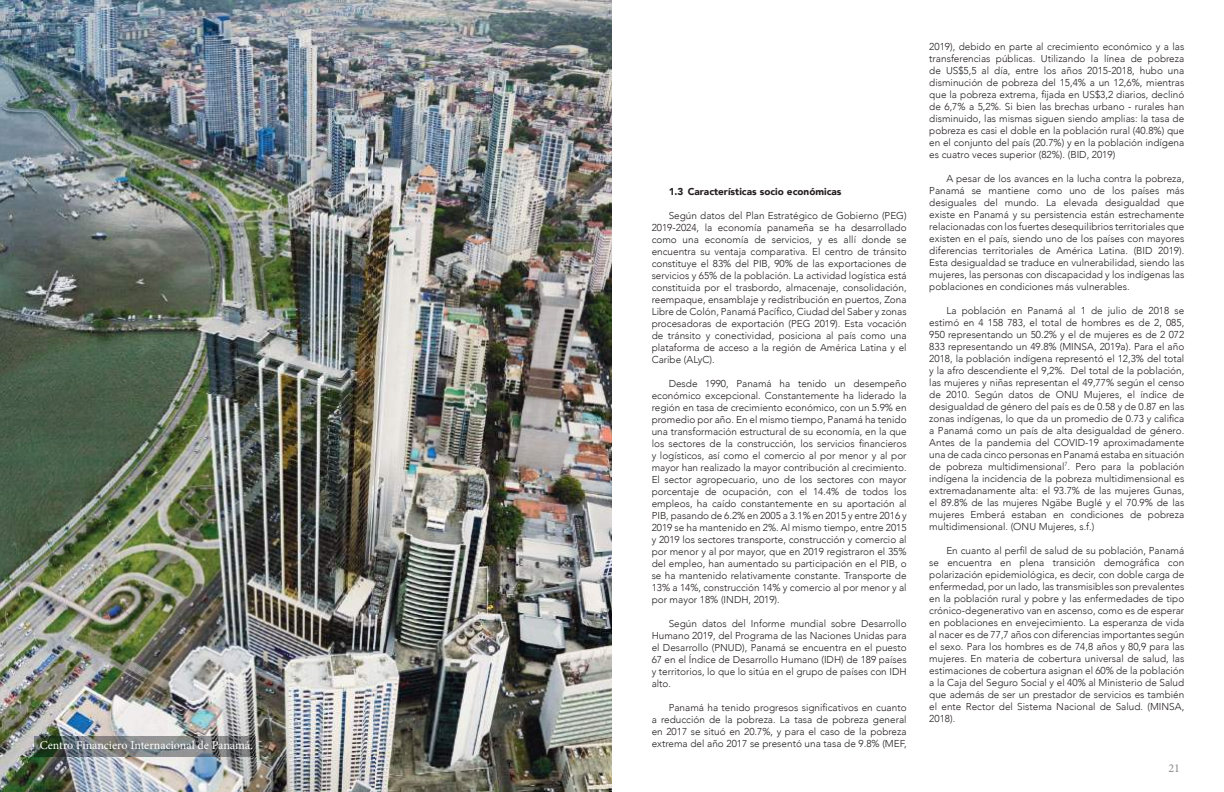
<style>
.page{position:relative;width:1224px;height:792px;background:#fff}
.page>*{position:absolute;margin:0;border:0;box-sizing:border-box;transform-origin:0 0}
.t1{font:12px "Minion Pro";letter-spacing:-.005em;color:#fff}
.t2{font:12px "Minion Pro";color:#898b90}
.t3{font:300 10px/12px "Avenir";color:#241f1f;text-align:justify}
.t4{font:900 10px "Avenir";color:#241f1f}
</style>
<div class="page">
<img style="left:0;top:0;width:612px;height:792px">
<img style="left:34px;top:736px;width:222px;height:20px">
<p class="t1" style="left:40px;top:737px;width:215px">Centro Financiero Internacional de Panamá.</p>
<p class="t4" style="left:669px;top:183px;width:174px">1.3 Características socio económicas</p>
<p class="t3" style="left:652px;top:209px;width:256px;text-indent:17px">Según datos del Plan Estratégico de Gobierno (PEG)<br>2019-2024, la economía panameña se ha desarrollado como una economía de servicios, y es allí donde se encuentra su ventaja comparativa. El centro de tránsito constituye el 83% del PIB, 90% de las exportaciones de servicios y 65% de la población. La actividad logística está constituida por el trasbordo, almacenaje, consolidación, reempaque, ensamblaje y redistribución en puertos, Zona Libre de Colón, Panamá Pacífico, Ciudad del Saber y zonas procesadoras de exportación (PEG 2019). Esta vocación de tránsito y conectividad, posiciona al país como una plataforma de acceso a la región de América Latina y el Caribe (ALyC).</p>
<p class="t3" style="left:652px;top:377px;width:256px;text-indent:17px">Desde 1990, Panamá ha tenido un desempeño económico excepcional. Constantemente ha liderado la región en tasa de crecimiento económico, con un 5.9% en promedio por año. En el mismo tiempo, Panamá ha tenido una transformación estructural de su economía, en la que los sectores de la construcción, los servicios financieros y logísticos, así como el comercio al por menor y al por mayor han realizado la mayor contribución al crecimiento.<br>El sector agropecuario, uno de los sectores con mayor porcentaje de ocupación, con el 14.4% de todos los empleos, ha caído constantemente en su aportación al PIB, pasando de 6.2% en 2005 a 3.1% en 2015 y entre 2016 y 2019 se ha mantenido en 2%. Al mismo tiempo, entre 2015 y 2019 los sectores transporte, construcción y comercio al por menor y al por mayor, que en 2019 registraron el 35% del empleo, han aumentado su participación en el PIB, o se ha mantenido relativamente constante. Transporte de 13% a 14%, construcción 14% y comercio al por menor y al por mayor 18% (INDH, 2019).</p>
<p class="t3" style="left:652px;top:617px;width:256px;text-indent:17px">Según datos del Informe mundial sobre Desarrollo Humano 2019, del Programa de las Naciones Unidas para el Desarrollo (PNUD), Panamá se encuentra en el puesto 67 en el Índice de Desarrollo Humano (IDH) de 189 países y territorios, lo que lo sitúa en el grupo de países con IDH alto.</p>
<p class="t3" style="left:652px;top:701px;width:256px;text-indent:17px">Panamá ha tenido progresos significativos en cuanto a reducción de la pobreza. La tasa de pobreza general en 2017 se situó en 20.7%, y para el caso de la pobreza extrema del año 2017 se presentó una tasa de 9.8% (MEF,</p>
<p class="t3" style="left:929px;top:40px;width:256px">2019), debido en parte al crecimiento económico y a las transferencias públicas. Utilizando la línea de pobreza de US$5,5 al día, entre los años 2015-2018, hubo una disminución de pobreza del 15,4% a un 12,6%, mientras que la pobreza extrema, fijada en US$3,2 diarios, declinó de 6,7% a 5,2%. Si bien las brechas urbano - rurales han disminuido, las mismas siguen siendo amplias: la tasa de pobreza es casi el doble en la población rural (40.8%) que en el conjunto del país (20.7%) y en la población indígena es cuatro veces superior (82%). (BID, 2019)</p>
<p class="t3" style="left:929px;top:172px;width:256px;text-indent:17px">A pesar de los avances en la lucha contra la pobreza, Panamá se mantiene como uno de los países más desiguales del mundo. La elevada desigualdad que existe en Panamá y su persistencia están estrechamente relacionadas con los fuertes desequilibrios territoriales que existen en el país, siendo uno de los países con mayores diferencias territoriales de América Latina. (BID 2019).<br>Esta desigualdad se traduce en vulnerabilidad, siendo las mujeres, las personas con discapacidad y los indígenas las poblaciones en condiciones más vulnerables.</p>
<p class="t3" style="left:929px;top:304px;width:256px;text-indent:17px">La población en Panamá al 1 de julio de 2018 se estimó en 4 158 783, el total de hombres es de 2, 085, 950 representando un 50.2% y el de mujeres es de 2 072<br>833 representando un 49.8% (MINSA, 2019a). Para el año 2018, la población indígena representó el 12,3% del total y la afro descendiente el 9,2%. Del total de la población, las mujeres y niñas representan el 49,77% según el censo de 2010. Según datos de ONU Mujeres, el índice de desigualdad de género del país es de 0.58 y de 0.87 en las zonas indígenas, lo que da un promedio de 0.73 y califica a Panamá como un país de alta desigualdad de género.<br>Antes de la pandemia del COVID-19 aproximadamente una de cada cinco personas en Panamá estaba en situación de pobreza multidimensional<sup>7</sup>. Pero para la población indígena la incidencia de la pobreza multidimensional es extremadanamente alta: el 93.7% de las mujeres Gunas, el 89.8% de las mujeres Ngäbe Buglé y el 70.9% de las mujeres Emberá estaban en condiciones de pobreza multidimensional. (ONU Mujeres, s.f.)</p>
<p class="t3" style="left:929px;top:544px;width:256px;text-indent:17px">En cuanto al perfil de salud de su población, Panamá se encuentra en plena transición demográfica con polarización epidemiológica, es decir, con doble carga de enfermedad, por un lado, las transmisibles son prevalentes en la población rural y pobre y las enfermedades de tipo crónico-degenerativo van en ascenso, como es de esperar en poblaciones en envejecimiento. La esperanza de vida al nacer es de 77,7 años con diferencias importantes según el sexo. Para los hombres es de 74,8 años y 80,9 para las mujeres. En materia de cobertura universal de salud, las estimaciones de cobertura asignan el 60% de la población a la Caja del Seguro Social y el 40% al Ministerio de Salud que además de ser un prestador de servicios es también el ente Rector del Sistema Nacional de Salud. (MINSA, 2018).</p>
<p class="t2" style="left:1168px;top:760px;width:13px">21</p>
</div>
